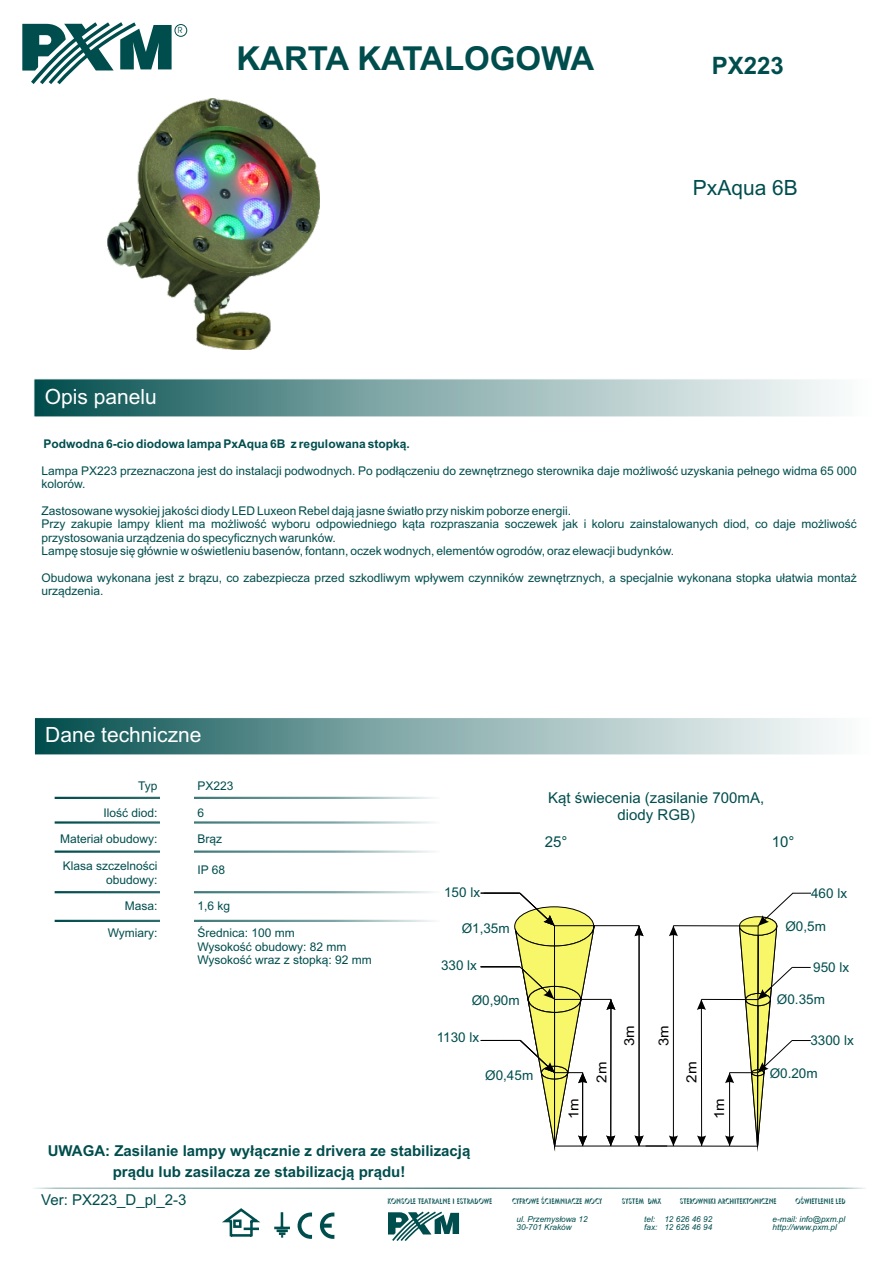
<style>
.page{position:relative;width:893px;height:1263px;background:#fff}
.page>*{position:absolute;margin:0;border:0;box-sizing:border-box;transform-origin:0 0}
.t1{font:700 33px "Arial";color:#004d4d}
.t2{font:700 24px "Arial";color:#004d4d}
.t3{font:21px "Arial";color:#fff}
.t4{font:21px "Arial";color:#004d4d}
.t5{font:700 15px/21px "Arial";color:#004d4d;text-align:center}
.t6{font:15px/16.8px "Arial";color:#004d4d;text-align:center}
.t7{font:13.95px "Arial";color:#000;scale:1.09 1}
.t8{font:13.8px "Arial";color:#000;scale:1.09 1}
.t9{font:13.5px "Arial";color:#004d4d}
.t10{font:12px/13.4px "Arial";color:#004d4d}
.t11{font:700 12px "Arial";color:#004d4d}
.t12{font:8.55px "Avant Garde IT Cby BT";color:#004d4d}
.t13{font:italic 8.25px/8.6px "Arial";color:#004d4d}
.t14{font:7.8px "Umbrella";letter-spacing:.015em;color:#004d4d;scale:.82 1}
</style>
<div class="page">
<svg style="left:22px;top:22px;width:150px;height:62px"></svg>
<div style="left:175px;top:24px;width:12px;height:13px;border:1px solid #004d4d;border-radius:50%"></div>
<svg style="left:34px;top:379px;width:801px;height:38px;background:#88acac"></svg>
<div style="left:34px;top:717px;width:837px;height:38px;background:linear-gradient(to right,#0e5656,#fff)"></div>
<div style="left:34px;top:717px;width:838px;height:38px;border:1px solid #fff"></div>
<svg style="left:55px;top:821px;width:385px;height:3px"></svg>
<svg style="left:55px;top:797px;width:385px;height:2px"></svg>
<svg style="left:55px;top:850px;width:385px;height:3px"></svg>
<svg style="left:55px;top:891px;width:385px;height:2px"></svg>
<svg style="left:55px;top:920px;width:385px;height:2px"></svg>
<svg style="left:33px;top:1188px;width:833px;height:1px"></svg>
<div style="left:160px;top:778px;width:34px;height:318px;background:#fff"></div>
<svg style="left:222px;top:1208px;width:39px;height:29px"></svg>
<div style="left:233px;top:1219px;width:9px;height:9px;border:3px solid #004d4d"></div>
<hr style="left:244px;top:1227px;width:15px;height:3px;background:#004d4d">
<svg style="left:277px;top:1212px;width:11px;height:25px"></svg>
<hr style="left:274px;top:1226px;width:16px;height:3px;background:#004d4d">
<svg style="left:388px;top:1211px;width:71px;height:30px"></svg>
<svg style="left:320px;top:1212px;width:14px;height:27px"></svg>
<svg style="left:298px;top:1212px;width:14px;height:27px"></svg>
<img style="left:108px;top:98px;width:211px;height:251px">
<hr style="left:555px;top:1146px;width:112px;height:1px;background:#000">
<hr style="left:554px;top:925px;width:85px;height:1px;background:#000">
<hr style="left:554px;top:999px;width:57px;height:1px;background:#000">
<hr style="left:646px;top:1146px;width:111px;height:1px;background:#000">
<hr style="left:610px;top:999px;width:1px;height:147px;background:#000">
<svg style="left:606px;top:1135px;width:9px;height:11px"></svg>
<svg style="left:606px;top:999px;width:9px;height:11px"></svg>
<hr style="left:639px;top:926px;width:1px;height:220px;background:#000">
<svg style="left:634px;top:1135px;width:10px;height:11px"></svg>
<svg style="left:634px;top:926px;width:10px;height:10px"></svg>
<hr style="left:701px;top:999px;width:1px;height:147px;background:#000">
<svg style="left:697px;top:1135px;width:9px;height:11px"></svg>
<svg style="left:697px;top:999px;width:9px;height:11px"></svg>
<hr style="left:673px;top:926px;width:1px;height:220px;background:#000">
<svg style="left:669px;top:1135px;width:9px;height:11px"></svg>
<svg style="left:669px;top:926px;width:9px;height:10px"></svg>
<hr style="left:701px;top:999px;width:57px;height:1px;background:#000">
<hr style="left:481px;top:893px;width:39px;height:1px;background:#000">
<svg style="left:515px;top:893px;width:80px;height:257px"></svg>
<hr style="left:484px;top:893px;width:36px;height:1px;background:#000">
<hr style="left:481px;top:966px;width:39px;height:1px;background:#000">
<hr style="left:481px;top:1040px;width:39px;height:1px;background:#000">
<svg style="left:725px;top:893px;width:86px;height:296px"></svg>
<hr style="left:673px;top:925px;width:85px;height:1px;background:#000">
<p class="t12" style="left:178px;top:27px;width:6px">R</p>
<h1 class="t1" style="left:236px;top:45px;width:360px">KARTA KATALOGOWA</h1>
<h2 class="t2" style="left:712px;top:57px;width:74px">PX223</h2>
<h3 class="t4" style="left:693px;top:180px;width:107px">PxAqua 6B</h3>
<h3 class="t3" style="left:45px;top:388px;width:114px">Opis panelu</h3>
<p class="t11" style="left:44px;top:439px;width:368px">Podwodna 6-cio diodowa lampa PxAqua 6B z regulowana stopką.</p>
<p class="t10" style="left:42px;top:465px;width:817px">Lampa PX223 przeznaczona jest do instalacji podwodnych. Po podłączeniu do zewnętrznego sterownika daje możliwość uzyskania pełnego widma 65 000 kolorów.</p>
<p class="t10" style="left:42px;top:505px;width:817px">Zastosowane wysokiej jakości diody LED Luxeon Rebel dają jasne światło przy niskim poborze energii.<br>Przy zakupie lampy klient ma możliwość wyboru odpowiedniego kąta rozpraszania soczewek jak i koloru zainstalowanych diod, co daje możliwość przystosowania urządzenia do specyficznych warunków.<br>Lampę stosuje się głównie w oświetleniu basenów, fontann, oczek wodnych, elementów ogrodów, oraz elewacji budynków.</p>
<p class="t10" style="left:42px;top:572px;width:817px">Obudowa wykonana jest z brązu, co zabezpiecza przed szkodliwym wpływem czynników zewnętrznych, a specjalnie wykonana stopka ułatwia montaż urządzenia.</p>
<h3 class="t3" style="left:45px;top:726px;width:158px">Dane techniczne</h3>
<p class="t10" style="left:138px;top:780px;width:21px">Typ</p>
<p class="t10" style="left:104px;top:807px;width:56px">Ilość diod:</p>
<p class="t10" style="left:60px;top:833px;width:99px">Materiał obudowy:</p>
<p class="t10" style="left:63px;top:860px;width:96px;text-align:right">Klasa szczelności obudowy:</p>
<p class="t10" style="left:125px;top:901px;width:34px">Masa:</p>
<p class="t10" style="left:108px;top:927px;width:51px">Wymiary:</p>
<p class="t10" style="left:197px;top:780px;width:38px">PX223</p>
<p class="t10" style="left:197px;top:807px;width:8px">6</p>
<p class="t10" style="left:197px;top:833px;width:26px">Brąz</p>
<p class="t10" style="left:197px;top:864px;width:29px">IP 68</p>
<p class="t10" style="left:197px;top:901px;width:34px">1,6 kg</p>
<p class="t10" style="left:197px;top:927px;width:176px">Średnica: 100 mm<br>Wysokość obudowy: 82 mm<br>Wysokość wraz z stopką: 92 mm</p>
<p class="t9" style="left:444px;top:887px;width:38px">150 lx</p>
<p class="t9" style="left:462px;top:923px;width:50px">Ø1,35m</p>
<p class="t9" style="left:441px;top:960px;width:38px">330 lx</p>
<p class="t9" style="left:472px;top:995px;width:50px">Ø0,90m</p>
<p class="t9" style="left:437px;top:1032px;width:44px">1130 lx</p>
<p class="t9" style="left:485px;top:1070px;width:50px">Ø0,45m</p>
<p class="t5" style="left:48px;top:1141px;width:424px">UWAGA: Zasilanie lampy wyłącznie z drivera ze stabilizacją prądu lub zasilacza ze stabilizacją prądu!</p>
<p class="t6" style="left:548px;top:791px;width:217px">Kąt świecenia (zasilanie 700mA, diody RGB)</p>
<p class="t6" style="left:545px;top:834px;width:24px">25°</p>
<p class="t6" style="left:772px;top:834px;width:24px">10°</p>
<p class="t9" style="left:811px;top:888px;width:38px">460 lx</p>
<p class="t9" style="left:785px;top:921px;width:42px">Ø0,5m</p>
<p class="t9" style="left:813px;top:962px;width:38px">950 lx</p>
<p class="t9" style="left:777px;top:994px;width:50px">Ø0.35m</p>
<p class="t8" style="left:569px;top:1119px;width:21px;rotate:-90deg">1m</p>
<p class="t8" style="left:596px;top:1083px;width:21px;rotate:-90deg">2m</p>
<p class="t8" style="left:624px;top:1046px;width:21px;rotate:-90deg">3m</p>
<p class="t8" style="left:658px;top:1046px;width:21px;rotate:-90deg">3m</p>
<p class="t9" style="left:810px;top:1035px;width:45px">3300 lx</p>
<p class="t7" style="left:686px;top:1083px;width:21px;rotate:-90deg">2m</p>
<p class="t8" style="left:714px;top:1119px;width:21px;rotate:-90deg">1m</p>
<p class="t9" style="left:770px;top:1068px;width:50px">Ø0.20m</p>
<p class="t6" style="left:41px;top:1193px;width:147px">Ver: PX223_D_pl_2-3</p>
<p class="t14" style="left:387px;top:1197px;width:129px">KONSOLE TEATRALNE I ESTRADOWE</p>
<p class="t14" style="left:512px;top:1197px;width:111px">CYFROWE ŚCIEMNIACZE MOCY</p>
<p class="t14" style="left:622px;top:1197px;width:49px">SYSTEM DMX</p>
<p class="t14" style="left:680px;top:1197px;width:120px">STEROWNIKI ARCHITEKTONICZNE</p>
<p class="t14" style="left:795px;top:1197px;width:63px">OŚWIETLENIE LED</p>
<p class="t13" style="left:644px;top:1215px;width:69px">tel: 12 626 46 92 fax: 12 626 46 94</p>
<p class="t13" style="left:773px;top:1215px;width:74px">e-mail: info@pxm.pl http://www.pxm.pl</p>
<p class="t13" style="left:516px;top:1215px;width:73px">ul. Przemysłowa 12<br>30-701 Kraków</p>
</div>
